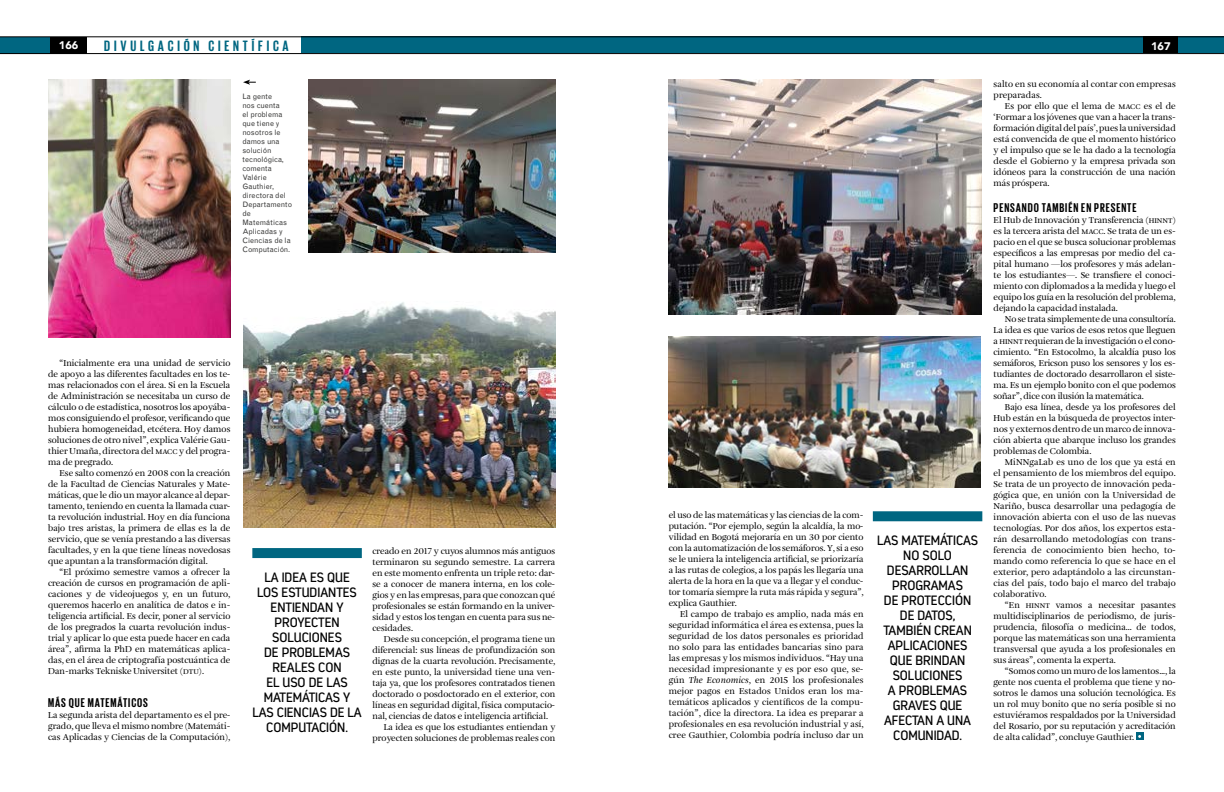
<style>
.page{position:relative;width:1224px;height:792px;background:#fff}
.page>*{position:absolute;margin:0;border:0;box-sizing:border-box;transform-origin:0 0}
.t1{font:700 15.4px "Giorgio Sans";letter-spacing:.25em;color:#006681}
.t2{font:13.5px/15px "Estandar";color:#000;text-align:center}
.t3{font:700 13px "Giorgio Sans";letter-spacing:.07em;color:#000}
.t4{font:900 11px "Avenir";color:#fff}
.t5{font:9px/11px "Amalia Pro";color:#000;text-align:justify}
.t6{font:7.5px/9px "Grotesque MT Std";color:#3c3c3b}
.s1{font-style:italic}
</style>
<div class="page">
<div style="left:873px;top:511px;width:109px;height:10px;background:#006681"></div>
<div style="left:252px;top:548px;width:110px;height:10px;background:#006681"></div>
<svg style="left:1136px;top:733px;width:7px;height:7px"></svg>
<svg style="left:243px;top:80px;width:13px;height:5px"></svg>
<img style="left:48px;top:80px;width:182px;height:257px">
<svg style="left:0;top:37px;width:1224px;height:17px"></svg>
<img style="left:308px;top:80px;width:247px;height:172px">
<img style="left:669px;top:80px;width:313px;height:234px">
<img style="left:669px;top:337px;width:311px;height:150px">
<img style="left:243px;top:302px;width:312px;height:226px">
<p class="t4" style="left:59px;top:36px;width:21px">166</p>
<h1 class="t1" style="left:104px;top:38px;width:186px">DIVULGACIÓN CIENTÍFICA</h1>
<p class="t4" style="left:1151px;top:36px;width:21px">167</p>
<p class="t6" style="left:242px;top:92px;width:51px">La gente<br>nos cuenta<br>el problema que tiene y nosotros le damos una solución tecnológica, comenta<br>Valérie<br>Gauthier, directora del<br>Departamento de<br>Matemáticas<br>Aplicadas y<br>Ciencias de la<br>Computación.</p>
<p class="t5" style="left:48px;top:358px;width:184px;text-indent:11px">“Inicialmente era una unidad de servicio de apoyo a las diferentes facultades en los te&shy;mas relacionados con el área. Si en la Escuela de Administración se necesitaba un curso de cálculo o de estadística, nosotros los apoyába&shy;mos consiguiendo el profesor, verificando que hubiera homogeneidad, etcétera. Hoy damos soluciones de otro nivel”, explica Valérie Gau&shy;thier Umaña, directora del macc y del progra&shy;ma de pregrado.</p>
<p class="t5" style="left:48px;top:468px;width:184px;text-indent:11px">Ese salto comenzó en 2008 con la creación de la Facultad de Ciencias Naturales y Mate&shy;máticas, que le dio un mayor alcance al depar&shy;tamento, teniendo en cuenta la llamada cuar&shy;ta revolución industrial. Hoy en día funciona bajo tres aristas, la primera de ellas es la de servicio, que se venía prestando a las diversas facultades, y en la que tiene líneas novedosas que apuntan a la transformación digital.</p>
<p class="t5" style="left:48px;top:567px;width:184px;text-indent:11px">“El próximo semestre vamos a ofrecer la creación de cursos en programación de apli&shy;caciones y de videojuegos y, en un futuro, queremos hacerlo en analítica de datos e in&shy;teligencia artificial. Es decir, poner al servicio de los pregrados la cuarta revolución indus&shy;trial y aplicar lo que esta puede hacer en cada área”, afirma la PhD en matemáticas aplica&shy;das, en el área de criptografía postcuántica de Dan-marks Tekniske Universitet (dtu).</p>
<h3 class="t3" style="left:48px;top:696px;width:101px">MÁS QUE MATEMÁTICOS</h3>
<p class="t5" style="left:48px;top:710px;width:184px">La segunda arista del departamento es el pre&shy;grado, que lleva el mismo nombre (Matemáti&shy;cas Aplicadas y Ciencias de la Computación),</p>
<h2 class="t2" style="left:252px;top:569px;width:111px">LA IDEA ES QUE<br>LOS ESTUDIANTES<br>ENTIENDAN Y<br>PROYECTEN<br>SOLUCIONES<br>DE PROBLEMAS<br>REALES CON<br>EL USO DE LAS<br>MATEMÁTICAS Y<br>LAS CIENCIAS DE LA<br>COMPUTACIÓN.</h2>
<p class="t5" style="left:372px;top:546px;width:184px">creado en 2017 y cuyos alumnos más antiguos terminaron su segundo semestre. La carrera en este momento enfrenta un triple reto: dar&shy;se a conocer de manera interna, en los cole&shy;gios y en las empresas, para que conozcan qué profesionales se están formando en la univer&shy;sidad y estos los tengan en cuenta para sus ne&shy;cesidades.</p>
<p class="t5" style="left:384px;top:634px;width:173px">Desde su concepción, el programa tiene un</p>
<p class="t5" style="left:372px;top:645px;width:184px">diferencial: sus líneas de profundización son</p>
<p class="t5" style="left:372px;top:656px;width:184px">dignas de la cuarta revolución. Precisamente,</p>
<p class="t5" style="left:372px;top:667px;width:184px">en este punto, la universidad tiene una ven-</p>
<p class="t5" style="left:372px;top:678px;width:184px">taja ya, que los profesores contratados tienen</p>
<p class="t5" style="left:372px;top:689px;width:184px">doctorado o posdoctorado en el exterior, con</p>
<p class="t5" style="left:372px;top:700px;width:184px">líneas en seguridad digital, física computacio-</p>
<p class="t5" style="left:372px;top:711px;width:177px">nal, ciencias de datos e inteligencia artificial.</p>
<p class="t5" style="left:384px;top:722px;width:173px">La idea es que los estudiantes entiendan y</p>
<p class="t5" style="left:372px;top:733px;width:184px">proyecten soluciones de problemas reales con</p>
<p class="t5" style="left:669px;top:510px;width:196px">el uso de las matemáticas y las ciencias de la com&shy;putación. “Por ejemplo, según la alcaldía, la mo&shy;vilidad en Bogotá mejoraría en un 30 por ciento con la automatización de los semáforos. Y, si a eso se le uniera la inteligencia artificial, se priorizaría a las rutas de colegios, a los papás les llegaría una alerta de la hora en la que va a llegar y el conduc&shy;tor tomaría siempre la ruta más rápida y segura”, explica Gauthier.</p>
<p class="t5" style="left:669px;top:609px;width:196px;text-indent:11px">El campo de trabajo es amplio, nada más en seguridad informática el área es extensa, pues la seguridad de los datos personales es prioridad no solo para las entidades bancarias sino para las empresas y los mismos individuos. “Hay una necesidad impresionante y es por eso que, se&shy;gún <span class="s1">The Economics</span>, en 2015 los profesionales mejor pagos en Estados Unidos eran los ma&shy;temáticos aplicados y científicos de la compu&shy;tación”, dice la directora. La idea es preparar a profesionales en esa revolución industrial y así, cree Gauthier, Colombia podría incluso dar un</p>
<h2 class="t2" style="left:877px;top:533px;width:102px">LAS MATEMÁTICAS<br>NO SOLO<br>DESARROLLAN<br>PROGRAMAS<br>DE PROTECCIÓN<br>DE DATOS,<br>TAMBIÉN CREAN<br>APLICACIONES<br>QUE BRINDAN<br>SOLUCIONES<br>A PROBLEMAS<br>GRAVES QUE<br>AFECTAN A UNA<br>COMUNIDAD.</h2>
<p class="t5" style="left:994px;top:79px;width:184px">salto en su economía al contar con empresas preparadas.</p>
<p class="t5" style="left:994px;top:101px;width:184px;text-indent:11px">Es por ello que el lema de macc es el de ‘Formar a los jóvenes que van a hacer la trans&shy;formación digital del país’, pues la universidad está convencida de que el momento histórico y el impulso que se le ha dado a la tecnología desde el Gobierno y la empresa privada son idóneos para la construcción de una nación más próspera.</p>
<h3 class="t3" style="left:994px;top:201px;width:144px">PENSANDO TAMBIÉN EN PRESENTE</h3>
<p class="t5" style="left:994px;top:215px;width:184px">El Hub de Innovación y Transferencia (hinnt) es la tercera arista del macc. Se trata de un es&shy;pacio en el que se busca solucionar problemas específicos a las empresas por medio del ca&shy;pital humano —los profesores y más adelan&shy;te los estudiantes—. Se transfiere el conoci&shy;miento con diplomados a la medida y luego el equipo los guía en la resolución del problema, dejando la capacidad instalada.</p>
<p class="t5" style="left:994px;top:314px;width:184px;text-indent:11px">No se trata simplemente de una consultoría.<br>La idea es que varios de esos retos que lleguen a hinnt requieran de la investigación o el cono&shy;cimiento. “En Estocolmo, la alcaldía puso los semáforos, Ericson puso los sensores y los es&shy;tudiantes de doctorado desarrollaron el siste&shy;ma. Es un ejemplo bonito con el que podemos soñar”, dice con ilusión la matemática.</p>
<p class="t5" style="left:994px;top:402px;width:184px;text-indent:11px">Bajo esa línea, desde ya los profesores del Hub están en la búsqueda de proyectos inter&shy;nos y externos dentro de un marco de innova&shy;ción abierta que abarque incluso los grandes problemas de Colombia.</p>
<p class="t5" style="left:994px;top:457px;width:184px;text-indent:11px">MiNNgaLab es uno de los que ya está en el pensamiento de los miembros del equipo.<br>Se trata de un proyecto de innovación peda&shy;gógica que, en unión con la Universidad de Nariño, busca desarrollar una pedagogía de innovación abierta con el uso de las nuevas tecnologías. Por dos años, los expertos esta&shy;rán desarrollando metodologías con trans&shy;ferencia de conocimiento bien hecho, to&shy;mando como referencia lo que se hace en el exterior, pero adaptándolo a las circunstan&shy;cias del país, todo bajo el marco del trabajo colaborativo.</p>
<p class="t5" style="left:994px;top:600px;width:184px;text-indent:11px">“En hinnt vamos a necesitar pasantes multidisciplinarios de periodismo, de juris&shy;prudencia, filosofía o medicina... de todos, porque las matemáticas son una herramienta transversal que ayuda a los profesionales en sus áreas”, comenta la experta.</p>
<p class="t5" style="left:994px;top:666px;width:184px;text-indent:11px">“Somos como un muro de los lamentos…, la gente nos cuenta el problema que tiene y no&shy;sotros le damos una solución tecnológica. Es un rol muy bonito que no sería posible si no estuviéramos respaldados por la Universidad del Rosario, por su reputación y acreditación de alta calidad”, concluye Gauthier.</p>
</div>
